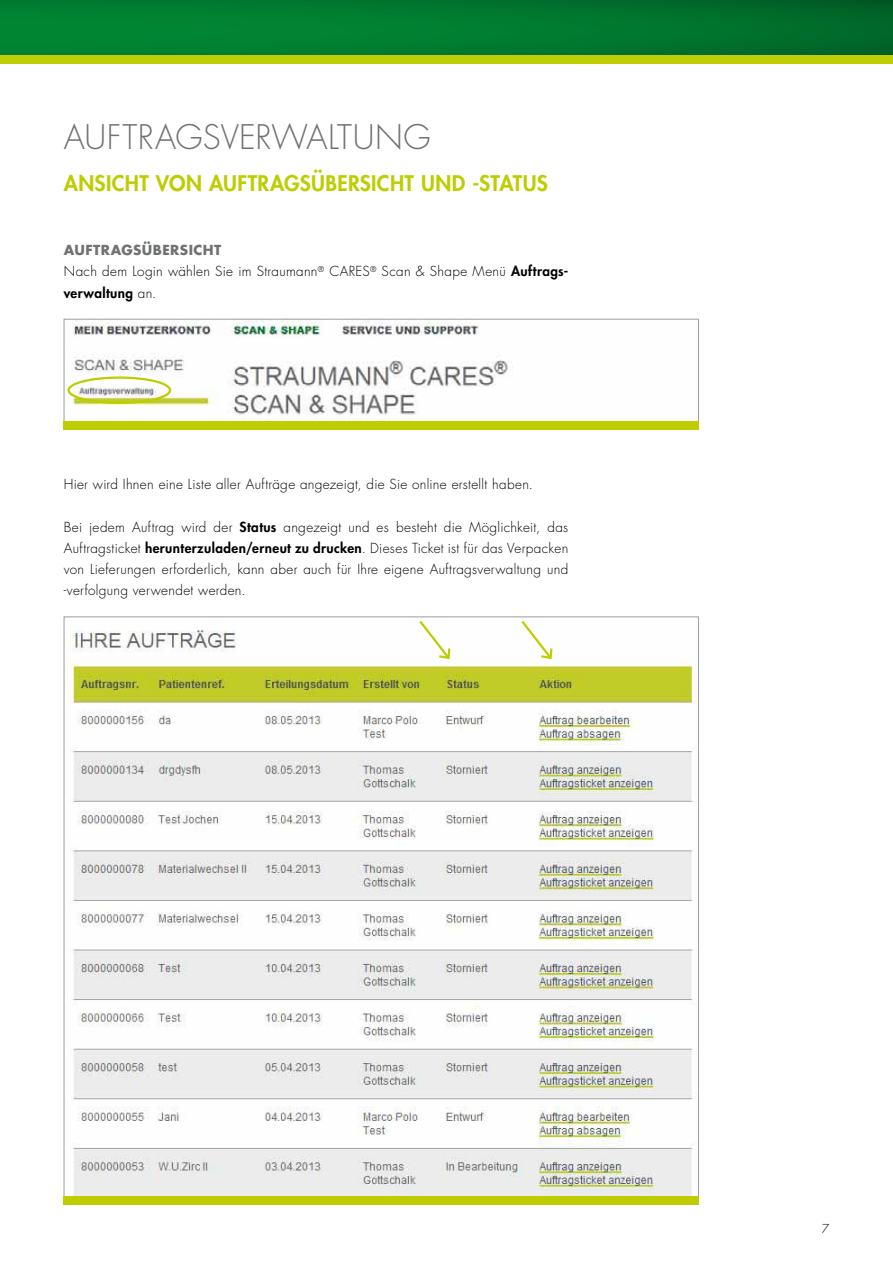
<style>
.page{position:relative;width:893px;height:1263px;background:#fff}
.page>*{position:absolute;margin:0;border:0;box-sizing:border-box;transform-origin:0 0}
.t1{font:300 33px "Futura LT";letter-spacing:-.005em;color:#707172}
.t2{font:800 21px "Futura LT";letter-spacing:.02em;color:#bdcd00}
.t3{font:300 13.5px/21.3px "Futura LT";letter-spacing:.025em;color:#000}
.t4{font:300 12px "Futura LT";color:#000}
.s1{font-weight:700;color:#707172}
.s2{font-weight:800}
</style>
<div class="page">
<div style="left:0;top:0;width:893px;height:59px;background:linear-gradient(to right,#008834,#006929)"></div>
<div style="left:0;top:55px;width:893px;height:9px;background:#bdcd00"></div>
<img style="left:66px;top:321px;width:447px;height:94px">
<div style="left:64px;top:319px;width:635px;height:104px;border:1px solid #9c9e9f"></div>
<img style="left:66px;top:630px;width:631px;height:566px">
<div style="left:64px;top:422px;width:635px;height:8px;background:#bdcd00"></div>
<div style="left:64px;top:1196px;width:635px;height:8px;background:#bdcd00"></div>
<svg style="left:417px;top:621px;width:35px;height:40px"></svg>
<svg style="left:519px;top:620px;width:35px;height:41px"></svg>
<div style="left:68px;top:376px;width:103px;height:28px;border:2px solid #bdcd00;border-radius:50%"></div>
<h1 class="t1" style="left:64px;top:117px;width:39px">AUFTR</h1>
<h1 class="t1" style="left:155px;top:117px;width:194px">AGSVERWALTUNG</h1>
<h2 class="t2" style="left:64px;top:170px;width:485px">Ansicht von Auftragsübersicht und -status</h2>
<p class="t3" style="left:64px;top:240px;width:506px"><span class="s1">AUFTRAGSÜBERSICHT<br></span>Nach dem Login wählen Sie im Straumann<sup>®</sup> CARES<sup>®</sup> Scan &amp; Shape Menü <span class="s2">Auftrags&shy;verwaltung</span> an.</p>
<p class="t3" style="left:64px;top:474px;width:471px">H ier wird I hnen eine Liste aller Aufträge angezeigt, die Sie online erstellt haben.</p>
<p class="t3" style="left:64px;top:516px;width:506px;text-align:justify">Bei jedem Auftrag wird der <span class="s2">Status</span> angezeigt und es besteht die Möglichkeit, das Auftragsticket <span class="s2">herunterzuladen/erneut zu drucken</span>. Dieses Ticket ist für das Verpacken von Lieferungen erforderlich, kann aber auch für I hre eigene Auftragsverwaltung und -verfolgung verwendet werden.</p>
<p class="t4" style="left:822px;top:1221px;width:9px">7</p>
</div>
